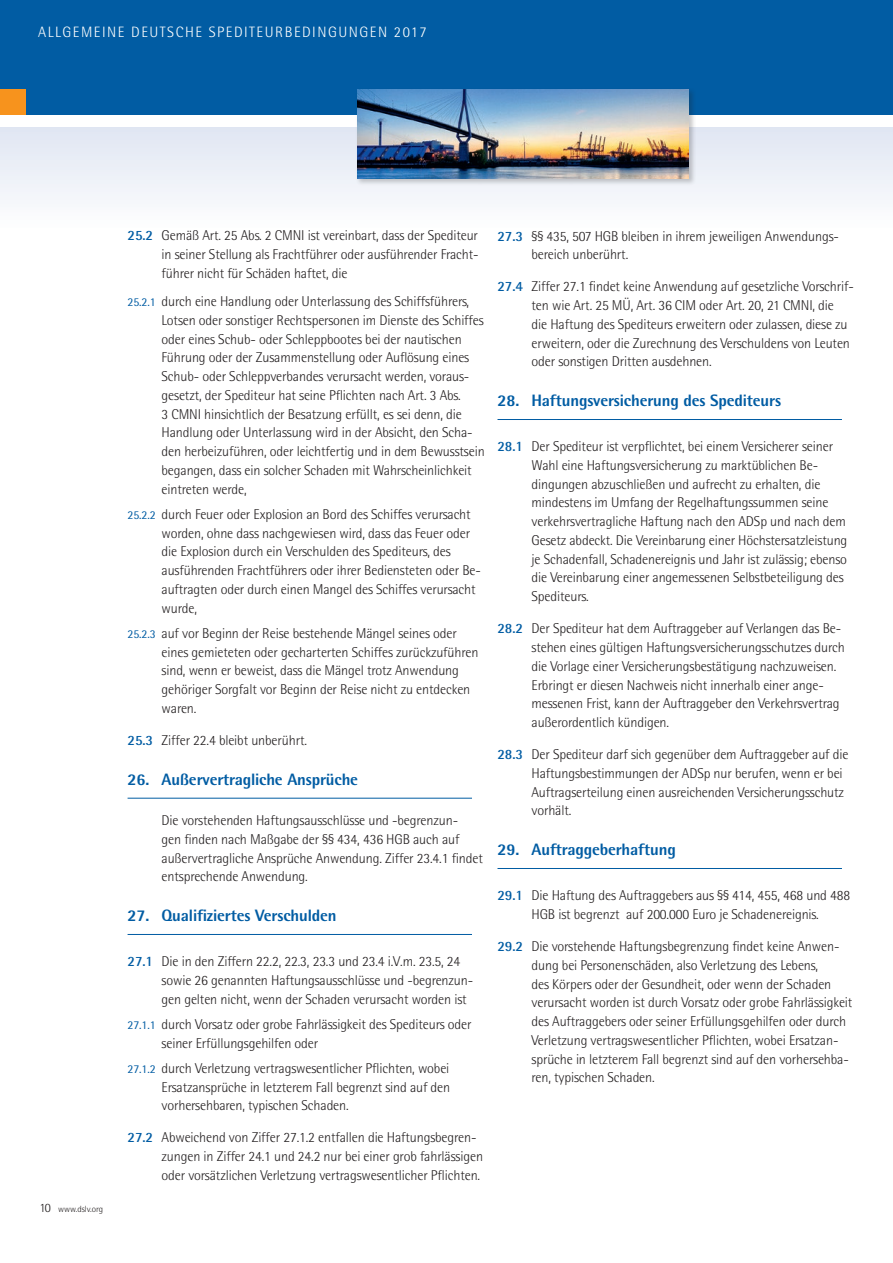
<style>
.page{position:relative;width:893px;height:1263px;background:#fff}
.page>*{position:absolute;margin:0;border:0;box-sizing:border-box;transform-origin:0 0}
.t1{font:800 16.5px "Rotis Semi Sans";letter-spacing:-.01em;color:#015ca3}
.t2{font:300 15px "Rotis Semi Sans";letter-spacing:.1em;color:#fff}
.t3{font:300 14.25px/18.8px "Rotis Semi Sans";letter-spacing:-.01em;color:#231f20}
.t4{font:300 9px "Rotis Semi Sans";color:#231f20}
.s1{font-size:12.75px}
.s2{font-weight:700;color:#015ca3}
.s3{font-weight:400;font-size:12px;color:#015ca3}
</style>
<div class="page">
<div style="left:0;top:0;width:893px;height:115px;background:#015ca3"></div>
<div style="left:0;top:128px;width:893px;height:102px;background:linear-gradient(to bottom,#e0e6f2,#fefefe)"></div>
<div style="left:0;top:89px;width:26px;height:26px;background:#f7931d"></div>
<hr style="left:128px;top:798px;width:344px;height:1px;background:#015ca3">
<hr style="left:128px;top:934px;width:344px;height:1px;background:#015ca3">
<hr style="left:497px;top:419px;width:345px;height:1px;background:#015ca3">
<hr style="left:497px;top:868px;width:345px;height:1px;background:#015ca3">
<div style="left:355px;top:88px;width:341px;height:98px;background:#231f20;opacity:.25"></div>
<img style="left:357px;top:89px;width:332px;height:90px">
<p class="t2" style="left:38px;top:23px;width:390px">ALLGEMEINE DEUTSCHE SPEDITEURBEDINGUNGEN 2017</p>
<p class="t4" style="left:39px;top:1204px;width:65px"><span class="s1">10</span> www.dslv.org</p>
<p class="t3" style="left:162px;top:226px;width:319px;text-align:justify;text-indent:-34px"><span class="s2">25.2</span> Gemäß Art. 25 Abs. 2 CMNI ist vereinbart, dass der Spediteur in seiner Stellung als Frachtführer oder ausführender Fracht&shy;führer nicht für Schäden haftet, die</p>
<p class="t3" style="left:162px;top:292px;width:325px;text-indent:-34px"><span class="s3">25.2.1</span> durch eine Handlung oder Unterlassung des Schiffsführers, Lotsen oder sonstiger Rechtspersonen im Dienste des Schiffes oder eines Schub- oder Schleppbootes bei der nautischen Führung oder der Zusammenstellung oder Auflösung eines Schub- oder Schleppverbandes verursacht werden, voraus&shy;gesetzt, der Spediteur hat seine Pflichten nach Art. 3 Abs.<br>3 CMNI hinsichtlich der Besatzung erfüllt, es sei denn, die Handlung oder Unterlassung wird in der Absicht, den Scha&shy;den herbeizuführen, oder leichtfertig und in dem Bewusstsein begangen, dass ein solcher Schaden mit Wahrscheinlichkeit eintreten werde,</p>
<p class="t3" style="left:162px;top:505px;width:321px;text-indent:-34px"><span class="s3">25.2.2</span> durch Feuer oder Explosion an Bord des Schiffes verursacht worden, ohne dass nachgewiesen wird, dass das Feuer oder die Explosion durch ein Verschulden des Spediteurs, des ausführenden Frachtführers oder ihrer Bediensteten oder Be&shy;auftragten oder durch einen Mangel des Schiffes verursacht wurde,</p>
<p class="t3" style="left:162px;top:624px;width:318px;text-indent:-34px"><span class="s3">25.2.3</span> auf vor Beginn der Reise bestehende Mängel seines oder eines gemieteten oder gecharterten Schiffes zurückzuführen sind, wenn er beweist, dass die Mängel trotz Anwendung gehöriger Sorgfalt vor Beginn der Reise nicht zu entdecken waren.</p>
<p class="t3" style="left:128px;top:731px;width:181px"><span class="s2">25.3</span> Ziffer 22.4 bleibt unberührt.</p>
<p class="t1" style="left:128px;top:769px;width:232px">26. Außervertragliche Ansprüche</p>
<p class="t3" style="left:162px;top:811px;width:323px">Die vorstehenden Haftungsausschlüsse und -begrenzun-<br>gen finden nach Maßgabe der §§ 434, 436 HGB auch auf außervertragliche Ansprüche Anwendung. Ziffer 23.4.1 findet entsprechende Anwendung.</p>
<p class="t1" style="left:128px;top:905px;width:211px">27. Qualifiziertes Verschulden</p>
<p class="t3" style="left:162px;top:952px;width:313px;text-indent:-34px"><span class="s2">27.1</span> Die in den Ziffern 22.2, 22.3, 23.3 und 23.4 i.V.m. 23.5, 24 sowie 26 genannten Haftungsausschlüsse und -begrenzun&shy;gen gelten nicht, wenn der Schaden verursacht worden ist</p>
<p class="t3" style="left:162px;top:1015px;width:311px;text-indent:-34px"><span class="s3">27.1.1</span> durch Vorsatz oder grobe Fahrlässigkeit des Spediteurs oder seiner Erfüllungsgehilfen oder</p>
<p class="t3" style="left:162px;top:1059px;width:290px;text-align:justify;text-indent:-34px"><span class="s3">27.1.2</span> durch Verletzung vertragswesentlicher Pflichten, wobei Ersatzansprüche in letzterem Fall begrenzt sind auf den vorhersehbaren, typischen Schaden.</p>
<p class="t3" style="left:162px;top:1128px;width:323px;text-indent:-34px"><span class="s2">27.2</span> Abweichend von Ziffer 27.1.2 entfallen die Haftungsbegren&shy;zungen in Ziffer 24.1 und 24.2 nur bei einer grob fahrlässigen oder vorsätzlichen Verletzung vertragswesentlicher Pflichten.</p>
<p class="t3" style="left:531px;top:226px;width:309px;text-indent:-34px"><span class="s2">27.3</span> §§ 435, 507 HGB bleiben in ihrem jeweiligen Anwendungs&shy;bereich unberührt.</p>
<p class="t3" style="left:531px;top:277px;width:324px;text-indent:-34px"><span class="s2">27.4</span> Ziffer 27.1 findet keine Anwendung auf gesetzliche Vorschrif&shy;ten wie Art. 25 MÜ, Art. 36 CIM oder Art. 20, 21 CMNI, die<br>die Haftung des Spediteurs erweitern oder zulassen, diese zu erweitern, oder die Zurechnung des Verschuldens von Leuten oder sonstigen Dritten ausdehnen.</p>
<p class="t1" style="left:497px;top:390px;width:285px">28. Haftungsversicherung des Spediteurs</p>
<p class="t3" style="left:531px;top:437px;width:317px;text-indent:-34px"><span class="s2">28.1</span> Der Spediteur ist verpflichtet, bei einem Versicherer seiner Wahl eine Haftungsversicherung zu marktüblichen Be&shy;dingungen abzuschließen und aufrecht zu erhalten, die mindestens im Umfang der Regelhaftungssummen seine verkehrsvertragliche Haftung nach den ADSp und nach dem Gesetz abdeckt. Die Vereinbarung einer Höchstersatzleistung je Schadenfall, Schadenereignis und Jahr ist zulässig; ebenso die Vereinbarung einer angemessenen Selbstbeteiligung des Spediteurs.</p>
<p class="t3" style="left:531px;top:619px;width:315px;text-indent:-34px"><span class="s2">28.2</span> Der Spediteur hat dem Auftraggeber auf Verlangen das Be&shy;stehen eines gültigen Haftungsversicherungsschutzes durch die Vorlage einer Versicherungsbestätigung nachzuweisen.<br>Erbringt er diesen Nachweis nicht innerhalb einer ange&shy;messenen Frist, kann der Auftraggeber den Verkehrsvertrag außerordentlich kündigen.</p>
<p class="t3" style="left:531px;top:745px;width:318px;text-indent:-34px"><span class="s2">28.3</span> Der Spediteur darf sich gegenüber dem Auftraggeber auf die Haftungsbestimmungen der ADSp nur berufen, wenn er bei Auftragserteilung einen ausreichenden Versicherungsschutz vorhält.</p>
<p class="t1" style="left:497px;top:839px;width:180px">29. Auftraggeberhaftung</p>
<p class="t3" style="left:497px;top:886px;width:354px;text-align:center"><span class="s2">29.1</span> Die Haftung des Auftraggebers aus §§ 414, 455, 468 und 488<br>HGB ist begrenzt auf 200.000 Euro je Schadenereignis.</p>
<p class="t3" style="left:531px;top:937px;width:322px;text-indent:-34px"><span class="s2">29.2</span> Die vorstehende Haftungsbegrenzung findet keine Anwen&shy;dung bei Personenschäden, also Verletzung des Lebens,<br>des Körpers oder der Gesundheit, oder wenn der Schaden verursacht worden ist durch Vorsatz oder grobe Fahrlässigkeit des Auftraggebers oder seiner Erfüllungsgehilfen oder durch Verletzung vertragswesentlicher Pflichten, wobei Ersatzan&shy;sprüche in letzterem Fall begrenzt sind auf den vorhersehba&shy;ren, typischen Schaden.</p>
</div>
